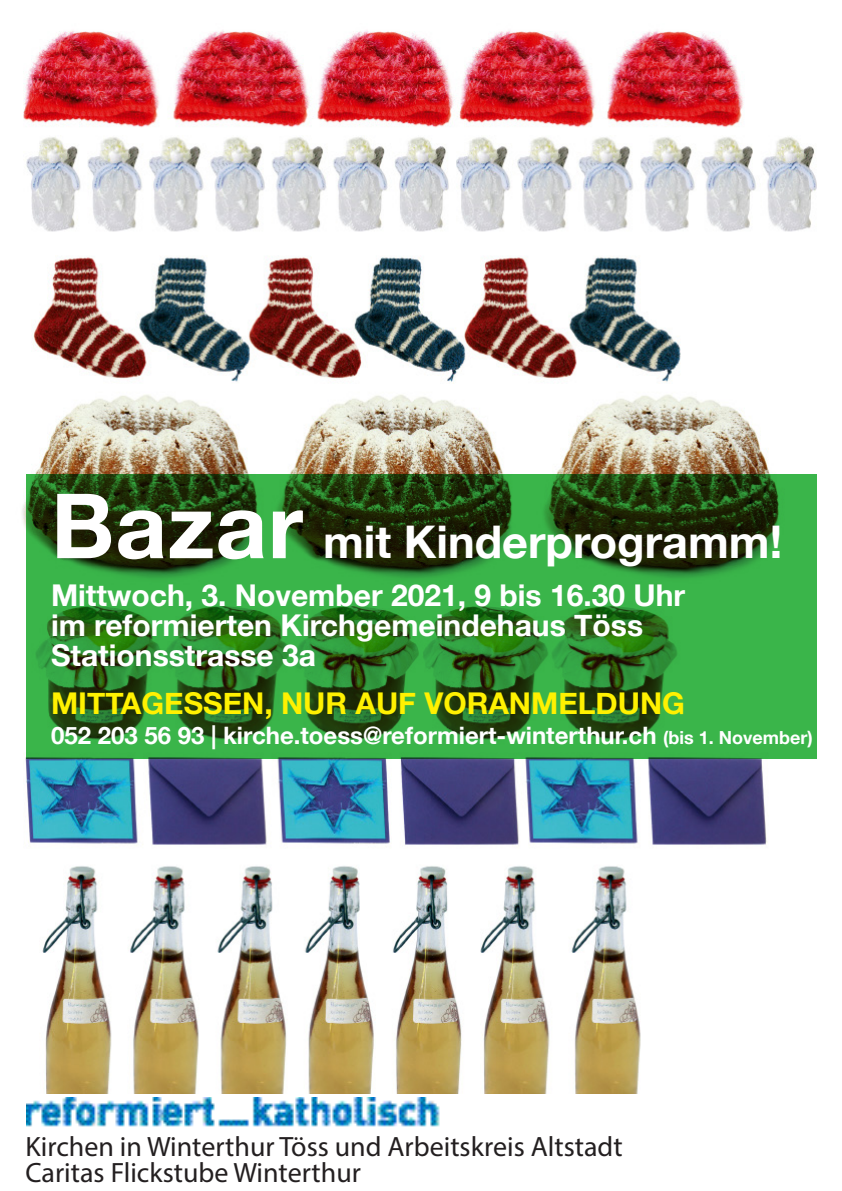
<style>
.page{position:relative;width:842px;height:1191px;background:#fff}
.page>*{position:absolute;margin:0;border:0;box-sizing:border-box;transform-origin:0 0}
.t1{font:700 45px "Helvetica Neue";color:#fff}
.t2{font:700 30px/30px "Helvetica Neue";color:#fff}
.t3{font:700 30px "Helvetica Neue";color:#fff101}
.t4{font:28px/26px "Myriad Pro";color:#231f20}
.t5{font:700 24px "Helvetica Neue";color:#fff}
.s1{font-size:90px}
.s2{font-size:18px}
</style>
<div class="page">
<img style="left:22px;top:30px;width:795px;height:1063px">
<svg style="left:26px;top:473px;width:790px;height:285px;background:#2d7b2d"></svg>
<img style="left:27px;top:1097px;width:413px;height:30px">
<h1 class="t1" style="left:51px;top:501px;width:733px"><span class="s1">Bazar</span> mit Kinderprogramm!</h1>
<p class="t2" style="left:51px;top:579px;width:636px">Mittwoch, 3. November 2021, 9 bis 16.30 Uhr im reformierten Kirchgemeindehaus Töss<br>Stationsstrasse 3a</p>
<p class="t3" style="left:51px;top:676px;width:635px">MITTAGESSEN, NUR AUF VORANMELDUNG</p>
<p class="t5" style="left:51px;top:714px;width:763px">052 203 56 93 | kirche.toess@reformiert-winterthur.ch <span class="s2">(bis 1. November)</span></p>
<p class="t4" style="left:26px;top:1133px;width:599px">Kirchen in Winterthur Töss und Arbeitskreis Altstadt<br>Caritas Flickstube Winterthur</p>
</div>
